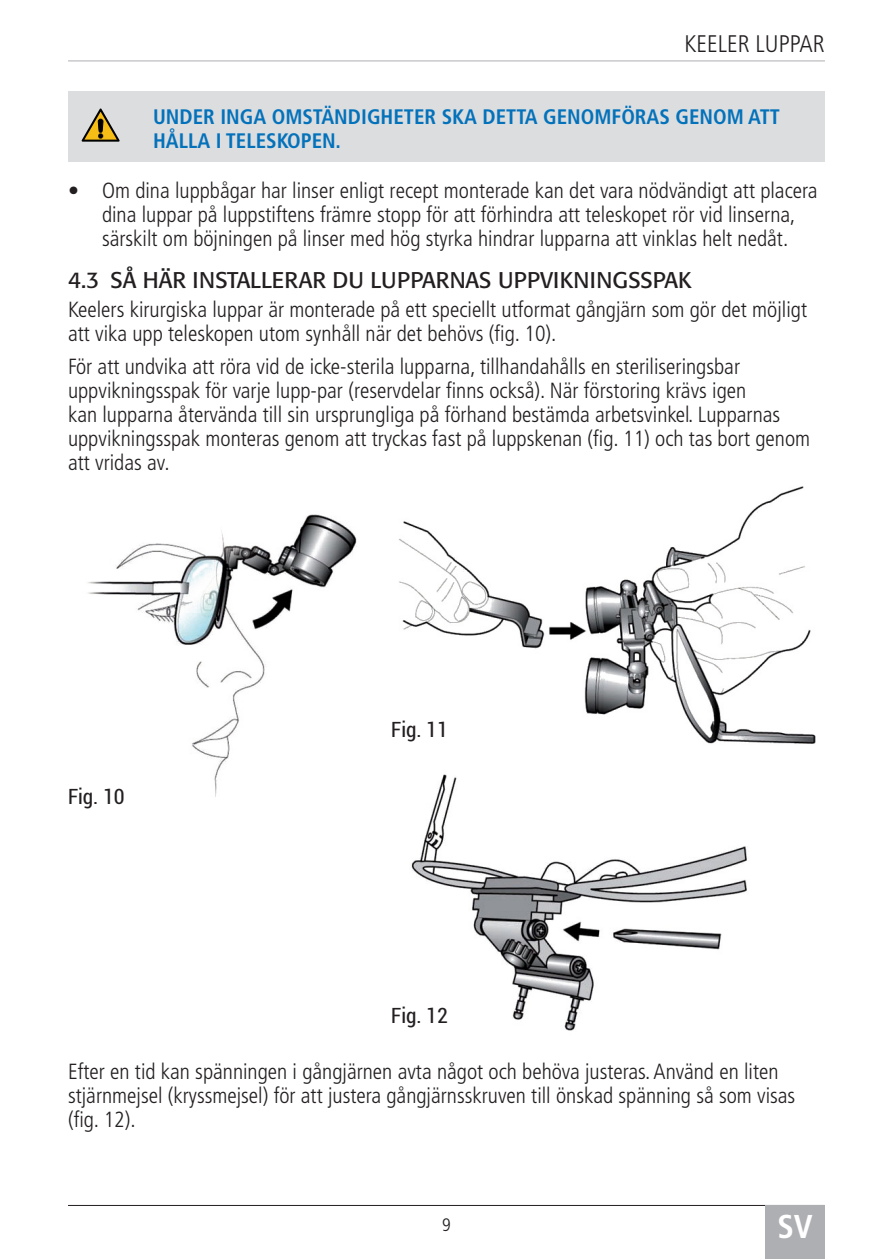
<style>
.page{position:relative;width:893px;height:1259px;background:#fff}
.page>*{position:absolute;margin:0;border:0;box-sizing:border-box;transform-origin:0 0}
.t1{font:700 condensed 33px "Frutiger LT Pro";color:#fff}
.t2{font:300 condensed 24px "Frutiger LT Pro";color:#231f20}
.t3{font:22.5px "Formata BQ";color:#231f20}
.Body_text{font:300 condensed 21.9px/24px "Frutiger LT Pro";color:#231f20}
.Caution_Single{font:700 condensed 21px/24px "Frutiger LT Pro";color:#0372bb}
.Figure{font:condensed 21px "Roboto";color:#231f20}
.t4{font:300 condensed 18px "Frutiger LT Pro";color:#231f20}
</style>
<div class="page">
<hr style="left:68px;top:1205px;width:757px;height:1px;background:#231f20">
<div style="left:765px;top:1205px;width:60px;height:54px;background:#aeafb3"></div>
<hr style="left:68px;top:60px;width:757px;height:1px;background:#aeafb3">
<div style="left:68px;top:91px;width:757px;height:71px;background:#dcdddf"></div>
<svg style="left:82px;top:108px;width:38px;height:34px"></svg>
<img style="left:87px;top:514px;width:270px;height:283px">
<img style="left:399px;top:486px;width:417px;height:258px">
<img style="left:411px;top:774px;width:336px;height:257px">
<p class="t2" style="left:684px;top:30px;width:142px">KEELER LUPPAR</p>
<p class="Caution_Single" style="left:153px;top:105px;width:628px">UNDER INGA OMSTÄNDIGHETER SKA DETTA GENOMFÖRAS GENOM ATT<br>HÅLLA I TELESKOPEN.</p>
<p class="Body_text" style="left:68px;top:178px;width:751px;text-align:center">• Om dina luppbågar har linser enligt recept monterade kan det vara nödvändigt att placera dina luppar på luppstiftens främre stopp för att förhindra att teleskopet rör vid linserna, särskilt om böjningen på linser med hög styrka hindrar lupparna att vinklas helt nedåt.</p>
<p class="t3" style="left:68px;top:267px;width:625px">4.3 SÅ HÄR INSTALLERAR DU LUPPARNAS UPPVIKNINGSSPAK</p>
<p class="Body_text" style="left:68px;top:298px;width:741px">Keelers kirurgiska luppar är monterade på ett speciellt utformat gångjärn som gör det möjligt att vika upp teleskopen utom synhåll när det behövs (fig. 10).</p>
<p class="Body_text" style="left:68px;top:354px;width:744px">För att undvika att röra vid de icke-sterila lupparna, tillhandahålls en steriliseringsbar uppvikningsspak för varje lupp-par (reservdelar finns också). När förstoring krävs igen<br>kan lupparna återvända till sin ursprungliga på förhand bestämda arbetsvinkel. Lupparnas uppvikningsspak monteras genom att tryckas fast på luppskenan (fig. 11) och tas bort genom att vridas av.</p>
<p class="Figure" style="left:68px;top:781px;width:58px">Fig. 10</p>
<p class="Figure" style="left:391px;top:714px;width:58px">Fig. 11</p>
<p class="Figure" style="left:391px;top:1001px;width:58px">Fig. 12</p>
<p class="Body_text" style="left:68px;top:1059px;width:729px">Efter en tid kan spänningen i gångjärnen avta något och behöva justeras. Använd en liten stjärnmejsel (kryssmejsel) för att justera gångjärnsskruven till önskad spänning så som visas (fig. 12).</p>
<p class="t4" style="left:442px;top:1214px;width:10px">9</p>
<h1 class="t1" style="left:777px;top:1207px;width:37px">SV</h1>
</div>
